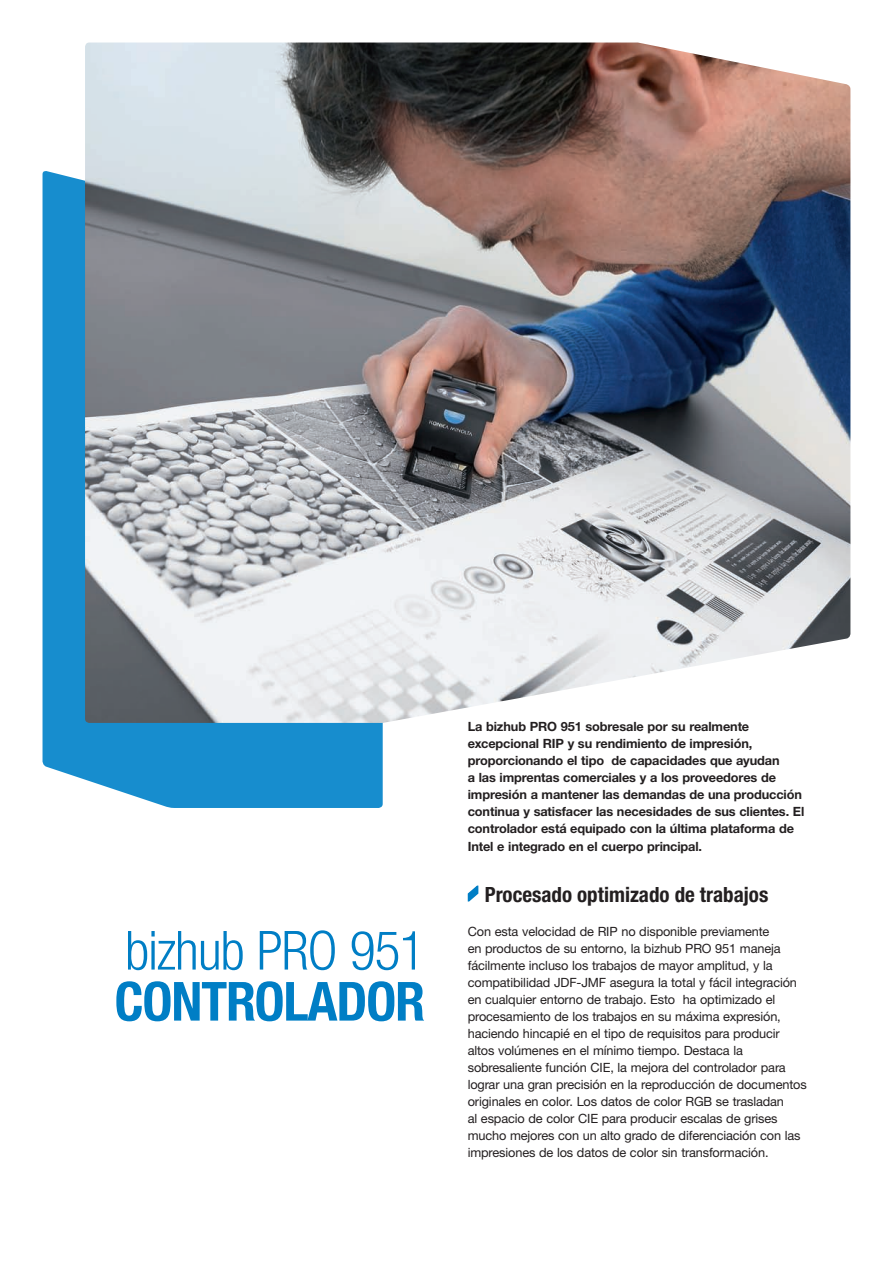
<style>
.page{position:relative;width:893px;height:1263px;background:#fff}
.page>*{position:absolute;margin:0;border:0;box-sizing:border-box;transform-origin:0 0}
.t1{font:300 condensed 54px "Helvetica Neue LTW1 G";letter-spacing:-.02em;color:#007ec5}
.t2{font:700 condensed 54px "Helvetica Neue LTW1 G";letter-spacing:-.02em;color:#007ec5}
.t3{font:700 condensed 21px "Helvetica Neue LTW1 G";color:#231f20}
.t4{font:12.75px/17px "Helvetica Neue LTW1 G";letter-spacing:-.01em;color:#231f20}
.t5{font:700 12.75px/17px "Helvetica Neue LTW1 G";letter-spacing:-.01em;color:#231f20}
</style>
<div class="page">
<div style="left:43px;top:171px;width:340px;height:637px;background:#178dce"></div>
<img style="left:85px;top:43px;width:765px;height:680px">
<svg style="left:467px;top:885px;width:12px;height:17px"></svg>
<h1 class="t1" style="left:125px;top:919px;width:302px">bizhub PRO 951</h1>
<h1 class="t2" style="left:114px;top:969px;width:312px">CONTROLADOR</h1>
<p class="t5" style="left:468px;top:718px;width:338px">La bizhub PRO 951 sobresale por su realmente excepcional RIP y su rendimiento de impresión, proporcionando el tipo de capacidades que ayudan<br>a las imprentas comerciales y a los proveedores de impresión a mantener las demandas de una producción continua y satisfacer las necesidades de sus clientes. El controlador está equipado con la última plataforma de Intel e integrado en el cuerpo principal.</p>
<h2 class="t3" style="left:485px;top:881px;width:285px">Procesado optimizado de trabajos</h2>
<p class="t4" style="left:468px;top:922px;width:340px">Con esta velocidad de RIP no disponible previamente<br>en productos de su entorno, la bizhub PRO 951 maneja fácilmente incluso los trabajos de mayor amplitud, y la compatibilidad JDF-JMF asegura la total y fácil integración en cualquier entorno de trabajo. Esto ha optimizado el procesamiento de los trabajos en su máxima expresión, haciendo hincapié en el tipo de requisitos para producir altos volúmenes en el mínimo tiempo. Destaca la sobresaliente función CIE, la mejora del controlador para lograr una gran precisión en la reproducción de documentos originales en color. Los datos de color RGB se trasladan<br>al espacio de color CIE para producir escalas de grises mucho mejores con un alto grado de diferenciación con las impresiones de los datos de color sin transformación.</p>
</div>
